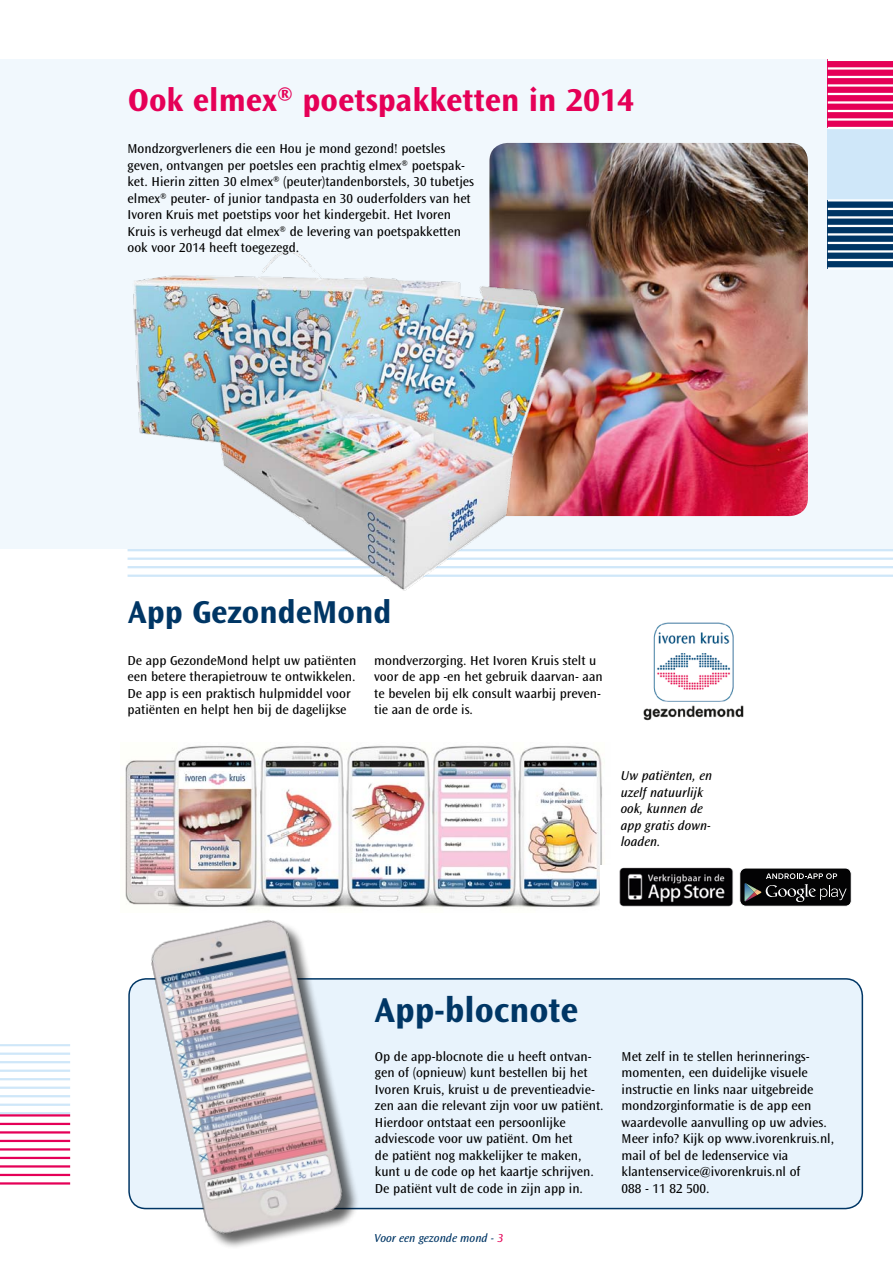
<style>
.page{position:relative;width:893px;height:1263px;background:#fff}
.page>*{position:absolute;margin:0;border:0;box-sizing:border-box;transform-origin:0 0}
.t1{font:700 36px "Ocean Sans Std";color:#003665}
.t2{font:700 33px "Ocean Sans Std";color:#e50057}
.t3{font:700 33px "Ocean Sans Std";color:#003665}
.t4{font:13.5px/16.5px "Ocean Sans Std";color:#000}
.t5{font:italic 13.5px/16.5px "Ocean Sans Std";color:#000}
.t6{font:italic 12px "Ocean Sans Std";color:#003665}
.s1{color:#e50057}
</style>
<div class="page">
<div style="left:0;top:59px;width:893px;height:490px;background:#f1f8fd"></div>
<div style="left:129px;top:979px;width:733px;height:229px;background:#e8f3fc;border-radius:17px"></div>
<div style="left:128px;top:978px;width:735px;height:231px;border:2px solid #003665;border-radius:17px"></div>
<div style="left:153px;top:921px;width:207px;height:329px;background:#000;opacity:.6"></div>
<img style="left:140px;top:920px;width:216px;height:324px">
<img style="left:125px;top:745px;width:478px;height:163px">
<img style="left:643px;top:622px;width:101px;height:99px">
<img style="left:601px;top:865px;width:132px;height:43px">
<div style="left:740px;top:868px;width:111px;height:38px;background:#030304;border-radius:6px"></div>
<div style="left:739px;top:868px;width:113px;height:38px;border:1px solid #fff;border-radius:6px"></div>
<svg style="left:744px;top:873px;width:103px;height:29px"></svg>
<div style="left:828px;top:59px;width:65px;height:69px;background:#e50057"></div>
<div style="left:828px;top:129px;width:65px;height:71px;background:#cfe7f9"></div>
<svg style="left:828px;top:201px;width:65px;height:66px;background:#073c69"></svg>
<img style="left:489px;top:143px;width:319px;height:373px">
<hr style="left:128px;top:549px;width:765px;height:2px;background:#cfe7f9">
<hr style="left:128px;top:558px;width:765px;height:2px;background:#cfe7f9">
<hr style="left:128px;top:566px;width:765px;height:2px;background:#cfe7f9">
<hr style="left:128px;top:575px;width:765px;height:2px;background:#cfe7f9">
<img style="left:127px;top:252px;width:443px;height:339px">
<hr style="left:828px;top:59px;width:65px;height:2px;background:#fff">
<hr style="left:828px;top:67px;width:65px;height:3px;background:#fff">
<hr style="left:828px;top:76px;width:65px;height:2px;background:#fff">
<hr style="left:828px;top:84px;width:65px;height:3px;background:#fff">
<hr style="left:828px;top:93px;width:65px;height:2px;background:#fff">
<hr style="left:828px;top:101px;width:65px;height:3px;background:#fff">
<hr style="left:828px;top:110px;width:65px;height:2px;background:#fff">
<hr style="left:828px;top:118px;width:65px;height:3px;background:#fff">
<hr style="left:828px;top:127px;width:65px;height:2px;background:#fff">
<hr style="left:828px;top:199px;width:65px;height:2px;background:#fff">
<hr style="left:828px;top:208px;width:65px;height:2px;background:#fff">
<hr style="left:828px;top:216px;width:65px;height:3px;background:#fff">
<hr style="left:828px;top:225px;width:65px;height:2px;background:#fff">
<hr style="left:828px;top:233px;width:65px;height:3px;background:#fff">
<hr style="left:828px;top:242px;width:65px;height:2px;background:#fff">
<hr style="left:828px;top:250px;width:65px;height:3px;background:#fff">
<hr style="left:828px;top:259px;width:65px;height:2px;background:#fff">
<hr style="left:828px;top:267px;width:65px;height:3px;background:#fff">
<hr style="left:0;top:1044px;width:70px;height:2px;background:#cfe7f9">
<hr style="left:0;top:1052px;width:70px;height:3px;background:#cfe7f9">
<hr style="left:0;top:1061px;width:70px;height:2px;background:#cfe7f9">
<hr style="left:0;top:1069px;width:70px;height:3px;background:#cfe7f9">
<hr style="left:0;top:1078px;width:70px;height:2px;background:#cfe7f9">
<hr style="left:0;top:1086px;width:70px;height:3px;background:#cfe7f9">
<hr style="left:0;top:1095px;width:70px;height:2px;background:#cfe7f9">
<hr style="left:0;top:1103px;width:70px;height:3px;background:#cfe7f9">
<hr style="left:0;top:1112px;width:70px;height:2px;background:#cfe7f9">
<hr style="left:0;top:1114px;width:70px;height:2px;background:#e50057">
<hr style="left:0;top:1123px;width:70px;height:2px;background:#e50057">
<hr style="left:0;top:1131px;width:70px;height:2px;background:#e50057">
<hr style="left:0;top:1140px;width:70px;height:2px;background:#e50057">
<hr style="left:0;top:1148px;width:70px;height:2px;background:#e50057">
<hr style="left:0;top:1157px;width:70px;height:2px;background:#e50057">
<hr style="left:0;top:1165px;width:70px;height:2px;background:#e50057">
<hr style="left:0;top:1174px;width:70px;height:2px;background:#e50057">
<hr style="left:0;top:1182px;width:70px;height:2px;background:#e50057">
<h2 class="t2" style="left:128px;top:82px;width:508px">Ook elmex® poetspakketten in 2014</h2>
<p class="t4" style="left:128px;top:140px;width:348px">Mondzorgverleners die een Hou je mond gezond! poetsles geven, ontvangen per poetsles een prachtig elmex® poetspak&shy;ket. Hierin zitten 30 elmex® (peuter)tandenborstels, 30 tubetjes elmex® peuter- of junior tandpasta en 30 ouderfolders van het Ivoren Kruis met poetstips voor het kindergebit. Het Ivoren Kruis is verheugd dat elmex® de levering van poetspakketten ook voor 2014 heeft toegezegd.</p>
<h2 class="t3" style="left:128px;top:593px;width:265px">App GezondeMond</h2>
<p class="t4" style="left:128px;top:652px;width:230px">De app GezondeMond helpt uw patiënten een betere therapietrouw te ontwikkelen.<br>De app is een praktisch hulpmiddel voor patiënten en helpt hen bij de dagelijkse</p>
<p class="t4" style="left:374px;top:652px;width:230px">mondverzorging. Het Ivoren Kruis stelt u voor de app -en het gebruik daarvan- aan te bevelen bij elk consult waarbij preven&shy;tie aan de orde is.</p>
<p class="t5" style="left:621px;top:768px;width:93px">Uw patiënten, en uzelf natuurlijk ook, kunnen de app gratis down&shy;loaden.</p>
<h1 class="t1" style="left:375px;top:990px;width:205px">App-blocnote</h1>
<p class="t4" style="left:375px;top:1048px;width:230px">Op de app-blocnote die u heeft ontvan&shy;gen of (opnieuw) kunt bestellen bij het Ivoren Kruis, kruist u de preventieadvie&shy;zen aan die relevant zijn voor uw patiënt.<br>Hierdoor ontstaat een persoonlijke adviescode voor uw patiënt. Om het<br>de patiënt nog makkelijker te maken, kunt u de code op het kaartje schrijven.<br>De patiënt vult de code in zijn app in.</p>
<p class="t4" style="left:622px;top:1048px;width:214px">Met zelf in te stellen herinnerings&shy;momenten, een duidelijke visuele instructie en links naar uitgebreide mondzorginformatie is de app een waardevolle aanvulling op uw advies.<br>Meer info? Kijk op www.ivorenkruis.nl, mail of bel de ledenservice via klantenservice@ivorenkruis.nl of<br>088 - 11 82 500.</p>
<p class="t6" style="left:374px;top:1231px;width:131px">Voor een gezonde mond - <span class="s1">3</span></p>
</div>
